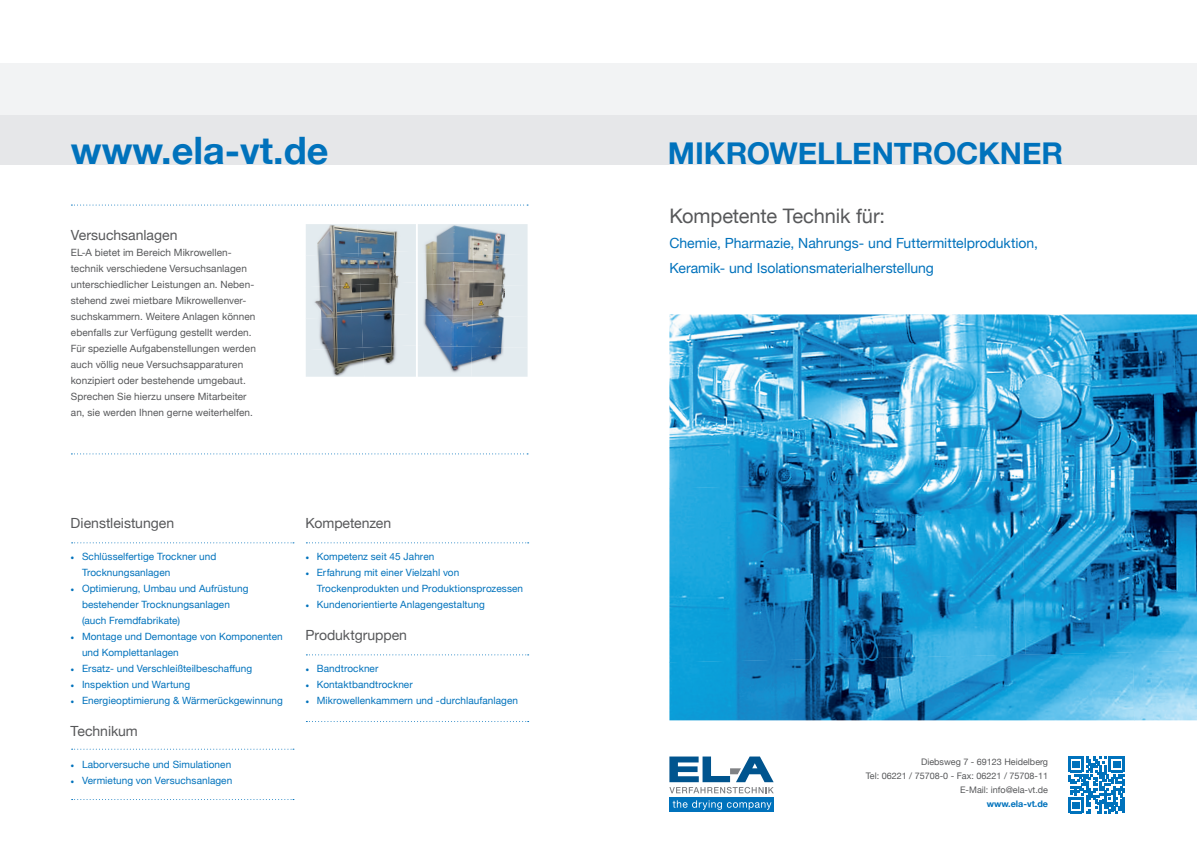
<style>
.page{position:relative;width:1197px;height:848px;background:#fff}
.page>*{position:absolute;margin:0;border:0;box-sizing:border-box;transform-origin:0 0}
.t1{font:700 37.8px "Helvetica Neue";color:#0072bc}
.t2{font:700 30px "Helvetica Neue";letter-spacing:-.005em;color:#0072bc}
.t3{font:20px "Helvetica Neue";letter-spacing:-.005em;color:#57585a}
.t4{font:14px/25px "Helvetica Neue";color:#0072bc}
.t5{font:14px "Helvetica Neue";color:#57585a}
.t6{font:10px/16px "Helvetica Neue";letter-spacing:.005em;color:#0072bc}
.t7{font:10px/16px "Helvetica Neue";letter-spacing:.005em;color:#57585a}
.t8{font:9px/14px "Helvetica Neue";color:#57585a;text-align:right}
.t9{font:700 9px "Helvetica Neue";color:#0072bc}
.s1{font-family:"Minion Pro"}
</style>
<div class="page">
<div style="left:0;top:63px;width:1196px;height:101px;background:#e6e7e9"></div>
<div style="left:0;top:63px;width:1196px;height:51px;background:#f2f3f4"></div>
<img style="left:669px;top:314px;width:170px;height:170px">
<img style="left:839px;top:314px;width:178px;height:170px">
<img style="left:1017px;top:314px;width:179px;height:166px">
<img style="left:669px;top:484px;width:173px;height:168px">
<img style="left:842px;top:480px;width:179px;height:172px">
<img style="left:1021px;top:476px;width:175px;height:176px">
<img style="left:669px;top:652px;width:463px;height:68px">
<img style="left:1132px;top:650px;width:64px;height:70px">
<div style="left:669px;top:797px;width:104px;height:15px;background:#0072bc"></div>
<svg style="left:672px;top:800px;width:99px;height:9px"></svg>
<svg style="left:669px;top:756px;width:104px;height:37px"></svg>
<svg style="left:1068px;top:756px;width:56px;height:57px"></svg>
<img style="left:306px;top:224px;width:51px;height:29px">
<img style="left:357px;top:224px;width:59px;height:29px">
<img style="left:306px;top:253px;width:52px;height:32px">
<img style="left:358px;top:251px;width:58px;height:34px">
<img style="left:306px;top:285px;width:54px;height:31px">
<img style="left:360px;top:282px;width:56px;height:34px">
<img style="left:306px;top:316px;width:55px;height:31px">
<img style="left:361px;top:314px;width:55px;height:33px">
<img style="left:306px;top:347px;width:57px;height:30px">
<img style="left:363px;top:345px;width:53px;height:32px">
<img style="left:418px;top:224px;width:109px;height:29px">
<img style="left:418px;top:253px;width:109px;height:31px">
<img style="left:418px;top:284px;width:109px;height:31px">
<img style="left:418px;top:315px;width:109px;height:31px">
<img style="left:418px;top:346px;width:109px;height:31px">
<svg style="left:71px;top:204px;width:457px;height:1px"></svg>
<svg style="left:71px;top:453px;width:457px;height:1px"></svg>
<svg style="left:72px;top:542px;width:222px;height:1px"></svg>
<svg style="left:72px;top:799px;width:222px;height:1px"></svg>
<svg style="left:306px;top:542px;width:222px;height:1px"></svg>
<svg style="left:306px;top:721px;width:222px;height:1px"></svg>
<svg style="left:72px;top:748px;width:222px;height:1px"></svg>
<svg style="left:306px;top:654px;width:222px;height:1px"></svg>
<h1 class="t1" style="left:71px;top:121px;width:259px">www.ela-vt.de</h1>
<h2 class="t2" style="left:668px;top:130px;width:397px">MIKROWELLENTROCKNER</h2>
<h3 class="t5" style="left:71px;top:225px;width:108px">Versuchsanlagen</h3>
<p class="t7" style="left:71px;top:245px;width:186px">EL-A bietet im Bereich Mikrowellen&shy;technik verschiedene Versuchsanlagen unterschiedlicher Leistungen an. Neben&shy;stehend zwei mietbare Mikrowellenver&shy;suchskammern. Weitere Anlagen können ebenfalls zur Verfügung gestellt werden.<br>Für spezielle Aufgabenstellungen werden auch völlig neue Versuchsapparaturen konzipiert oder bestehende umgebaut.<br>Sprechen Sie hierzu unsere Mitarbeiter an, sie werden Ihnen gerne weiterhelfen.</p>
<h3 class="t5" style="left:71px;top:513px;width:105px">Dienstleistungen</h3>
<p class="t6" style="left:82px;top:549px;width:136px;text-indent:-11px"><span class="s1">•</span> Schlüsselfertige Trockner und<br>Trocknungsanlagen</p>
<p class="t6" style="left:82px;top:581px;width:168px;text-indent:-11px"><span class="s1">•</span> Optimierung, Umbau und Aufrüstung bestehender Trocknungsanlagen (auch Fremdfabrikate)</p>
<p class="t6" style="left:82px;top:629px;width:202px;text-indent:-11px"><span class="s1">•</span> Montage und Demontage von Komponenten und Komplettanlagen</p>
<p class="t6" style="left:71px;top:661px;width:183px"><span class="s1">•</span> Ersatz- und Verschleißteilbeschaffung</p>
<p class="t6" style="left:71px;top:677px;width:121px"><span class="s1">•</span> Inspektion und Wartung</p>
<p class="t6" style="left:71px;top:693px;width:214px"><span class="s1">•</span> Energieoptimierung &amp; Wärmerückgewinnung</p>
<h3 class="t5" style="left:71px;top:721px;width:69px">Technikum</h3>
<p class="t6" style="left:71px;top:757px;width:162px"><span class="s1">•</span> Laborversuche und Simulationen</p>
<p class="t6" style="left:71px;top:773px;width:163px"><span class="s1">•</span> Vermietung von Versuchsanlagen</p>
<h3 class="t5" style="left:305px;top:513px;width:87px">Kompetenzen</h3>
<p class="t6" style="left:305px;top:549px;width:130px"><span class="s1">•</span> Kompetenz seit 45 Jahren</p>
<p class="t6" style="left:317px;top:565px;width:208px;text-indent:-11px"><span class="s1">•</span> Erfahrung mit einer Vielzahl von<br>Trockenprodukten und Produktionsprozessen</p>
<p class="t6" style="left:305px;top:597px;width:181px"><span class="s1">•</span> Kundenorientierte Anlagengestaltung</p>
<h3 class="t5" style="left:305px;top:625px;width:103px">Produktgruppen</h3>
<p class="t6" style="left:305px;top:661px;width:74px"><span class="s1">•</span> Bandtrockner</p>
<p class="t6" style="left:305px;top:677px;width:109px"><span class="s1">•</span> Kontaktbandtrockner</p>
<p class="t6" style="left:305px;top:693px;width:214px"><span class="s1">•</span> Mikrowellenkammern und -durchlaufanlagen</p>
<h3 class="t3" style="left:669px;top:202px;width:217px">Kompetente Technik für:</h3>
<h3 class="t4" style="left:669px;top:232px;width:370px">Chemie, Pharmazie, Nahrungs- und Futtermittelproduktion,<br>Keramik- und Isolationsmaterialherstellung</h3>
<p class="t8" style="left:865px;top:755px;width:184px">Diebsweg 7 - 69123 Heidelberg<br>Tel: 06221 / 75708-0 - Fax: 06221 / 75708-11<br>E-Mail: info@ela-vt.de</p>
<p class="t9" style="left:986px;top:796px;width:63px">www.ela-vt.de</p>
</div>
